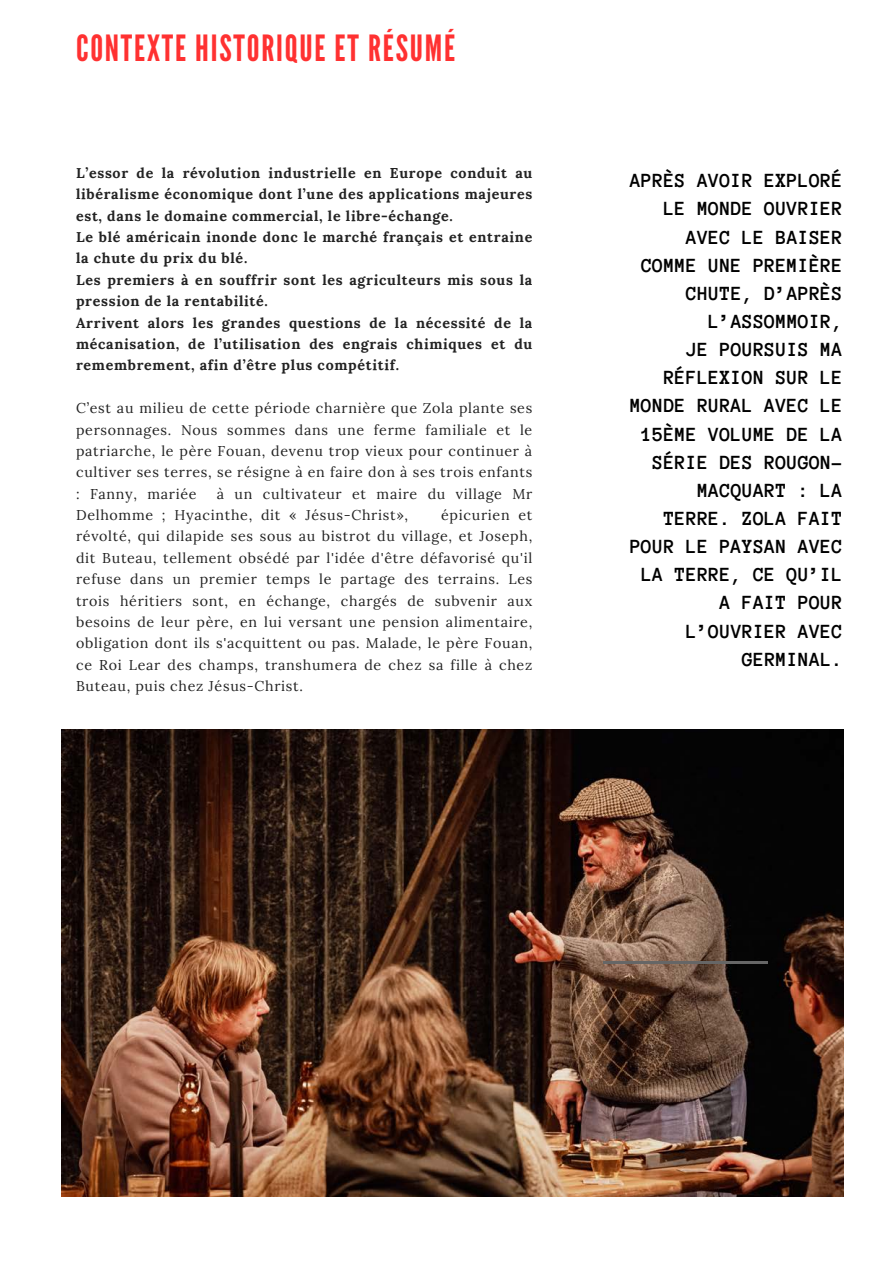
<style>
.page{position:relative;width:893px;height:1264px;background:#fff}
.page>*{position:absolute;margin:0;border:0;box-sizing:border-box;transform-origin:0 0}
.t1{font:36px "League Gothic";letter-spacing:.05em;color:#ff3131}
.t2{font:700 20.55px/28.2px "Anonymous Pro";color:#000;text-align:right}
.t3{font:14.25px/21.3px "Lora";letter-spacing:.05em;color:#222}
.t4{font:700 14.25px/21.3px "Lora";letter-spacing:.05em;color:#222}
</style>
<div class="page">
<img style="left:62px;top:729px;width:781px;height:467px">
<hr style="left:603px;top:961px;width:165px;height:2px;background:#666">
<p class="t1" style="left:76px;top:27px;width:381px">CONTEXTE HISTORIQUE ET RÉSUMÉ</p>
<h1 class="t4" style="left:76px;top:162px;width:457px">L’essor de la révolution industrielle en Europe conduit au libéralisme économique dont l’une des applications majeures est, dans le domaine commercial, le libre-échange.<br>Le blé américain inonde donc le marché français et entraine la chute du prix du blé.<br>Les premiers à en souffrir sont les agriculteurs mis sous la pression de la rentabilité.<br>Arrivent alors les grandes questions de la nécessité de la mécanisation, de l’utilisation des engrais chimiques et du remembrement, afin d’être plus compétitif.</h1>
<h3 class="t3" style="left:76px;top:397px;width:457px">C’est au milieu de cette période charnière que Zola plante ses personnages. Nous sommes dans une ferme familiale et le patriarche, le père Fouan, devenu trop vieux pour continuer à cultiver ses terres, se résigne à en faire don à ses trois enfants : Fanny, mariée</h3>
<h3 class="t3" style="left:76px;top:483px;width:458px;text-indent:141px">à un cultivateur et maire du village Mr<br>Delhomme ; Hyacinthe, dit « Jésus-Christ»,</h3>
<h3 class="t3" style="left:76px;top:504px;width:458px;text-align:justify;text-indent:365px">épicurien et révolté, qui dilapide ses sous au bistrot du village, et Joseph, dit Buteau, tellement obsédé par l'idée d'être défavorisé qu'il refuse dans un premier temps le partage des terrains. Les trois héritiers sont, en échange, chargés de subvenir aux besoins de leur père, en lui versant une pension alimentaire, obligation dont ils s'acquittent ou pas. Malade, le père Fouan, ce Roi Lear des champs, transhumera de chez sa fille à chez Buteau, puis chez Jésus-Christ.</h3>
<h2 class="t2" style="left:630px;top:167px;width:214px">APRÈS AVOIR EXPLORÉ<br>LE MONDE OUVRIER<br>AVEC LE BAISER<br>COMME UNE PREMIÈRE<br>CHUTE, D’APRÈS<br>L’ASSOMMOIR,<br>JE POURSUIS MA<br>RÉFLEXION SUR LE<br>MONDE RURAL AVEC LE<br>15ÈME VOLUME DE LA<br>SÉRIE DES ROUGON-<br>MACQUART : LA<br>TERRE. ZOLA FAIT<br>POUR LE PAYSAN AVEC<br>LA TERRE, CE QU’IL<br>A FAIT POUR<br>L’OUVRIER AVEC<br>GERMINAL.</h2>
</div>
